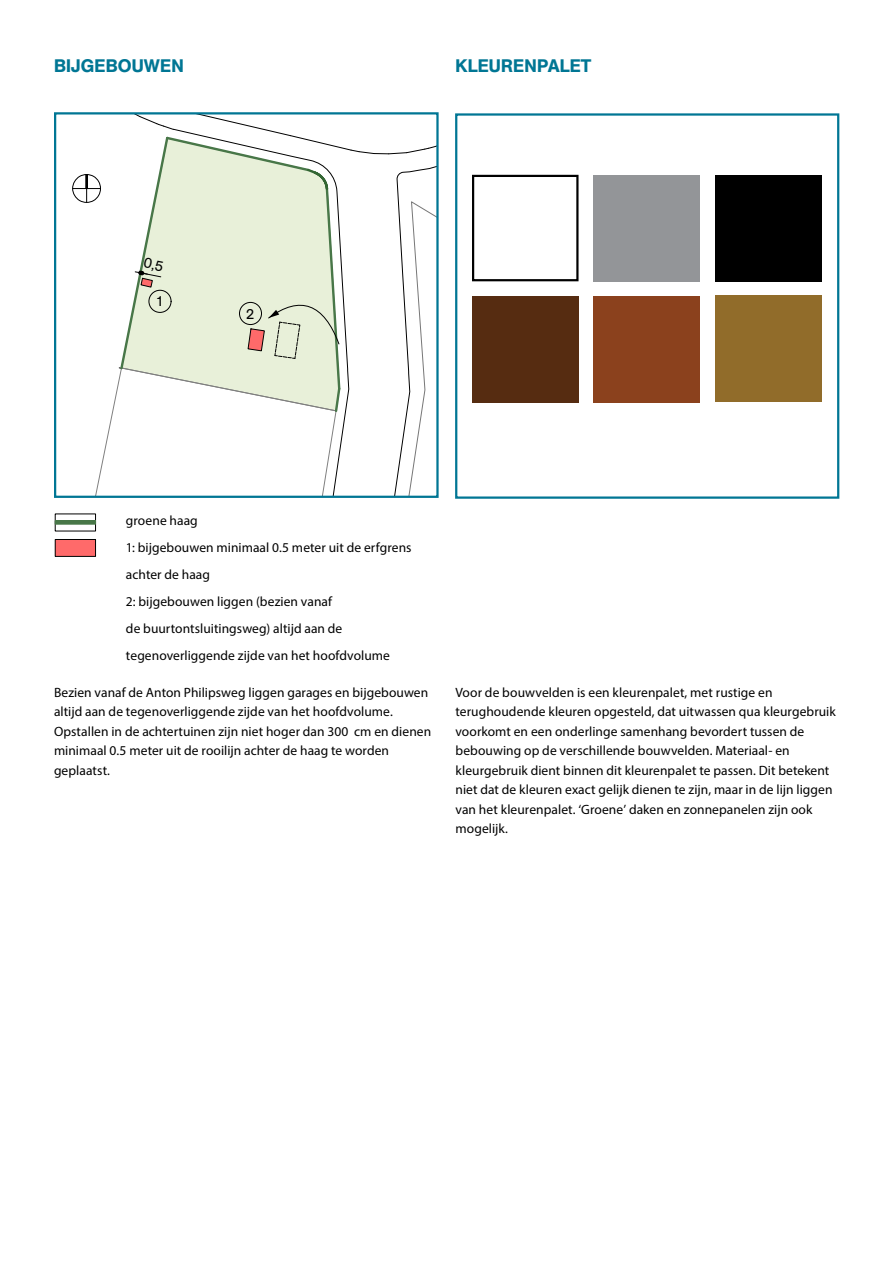
<style>
.page{position:relative;width:893px;height:1263px;background:#fff}
.page>*{position:absolute;margin:0;border:0;box-sizing:border-box;transform-origin:0 0}
.t1{font:500 18px "SG Next BSK";letter-spacing:.01em;color:#007694}
.t2{font:14.25px "SG Next BSK";color:#000}
.t3{font:13.5px/19.5px "Myriad Pro";letter-spacing:.005em;color:#000}
</style>
<div class="page">
<div style="left:455px;top:113px;width:384px;height:386px;border:2px solid #007694"></div>
<div style="left:472px;top:175px;width:106px;height:106px;background:#fff;border:2px solid #000"></div>
<div style="left:715px;top:175px;width:106px;height:106px;background:#000"></div>
<div style="left:593px;top:175px;width:107px;height:106px;background:#939598"></div>
<div style="left:593px;top:296px;width:107px;height:106px;background:#8b411d"></div>
<div style="left:715px;top:295px;width:107px;height:106px;background:#916c2a"></div>
<div style="left:472px;top:296px;width:106px;height:106px;background:#562c11"></div>
<svg style="left:57px;top:520px;width:37px;height:5px"></svg>
<div style="left:55px;top:539px;width:41px;height:17px;background:#ff6a6a"></div>
<div style="left:55px;top:539px;width:41px;height:17px;border:1px solid #000"></div>
<div style="left:55px;top:521px;width:41px;height:3px;border:1px solid #487748"></div>
<svg style="left:72px;top:113px;width:366px;height:384px"></svg>
<h1 class="t1" style="left:54px;top:55px;width:131px">BIJGEBOUWEN</h1>
<h1 class="t1" style="left:455px;top:55px;width:137px">KLEURENPALET</h1>
<p class="t2" style="left:156px;top:293px;width:10px">1</p>
<p class="t2" style="left:246px;top:306px;width:10px">2</p>
<p class="t3" style="left:126px;top:506px;width:287px;line-height:27px">groene haag<br>1: bijgebouwen minimaal 0.5 meter uit de erfgrens achter de haag<br>2: bijgebouwen liggen (bezien vanaf<br>de buurtontsluitingsweg) altijd aan de tegenoverliggende zijde van het hoofdvolume</p>
<p class="t3" style="left:54px;top:682px;width:379px">Bezien vanaf de Anton Philipsweg liggen garages en bijgebouwen altijd aan de tegenoverliggende zijde van het hoofdvolume.<br>Opstallen in de achtertuinen zijn niet hoger dan 300 cm en dienen minimaal 0.5 meter uit de rooilijn achter de haag te worden geplaatst.</p>
<p class="t3" style="left:455px;top:682px;width:382px">Voor de bouwvelden is een kleurenpalet, met rustige en terughoudende kleuren opgesteld, dat uitwassen qua kleurgebruik voorkomt en een onderlinge samenhang bevordert tussen de bebouwing op de verschillende bouwvelden. Materiaal- en kleurgebruik dient binnen dit kleurenpalet te passen. Dit betekent niet dat de kleuren exact gelijk dienen te zijn, maar in de lijn liggen van het kleurenpalet. ‘Groene’ daken en zonnepanelen zijn ook mogelijk.</p>
</div>
